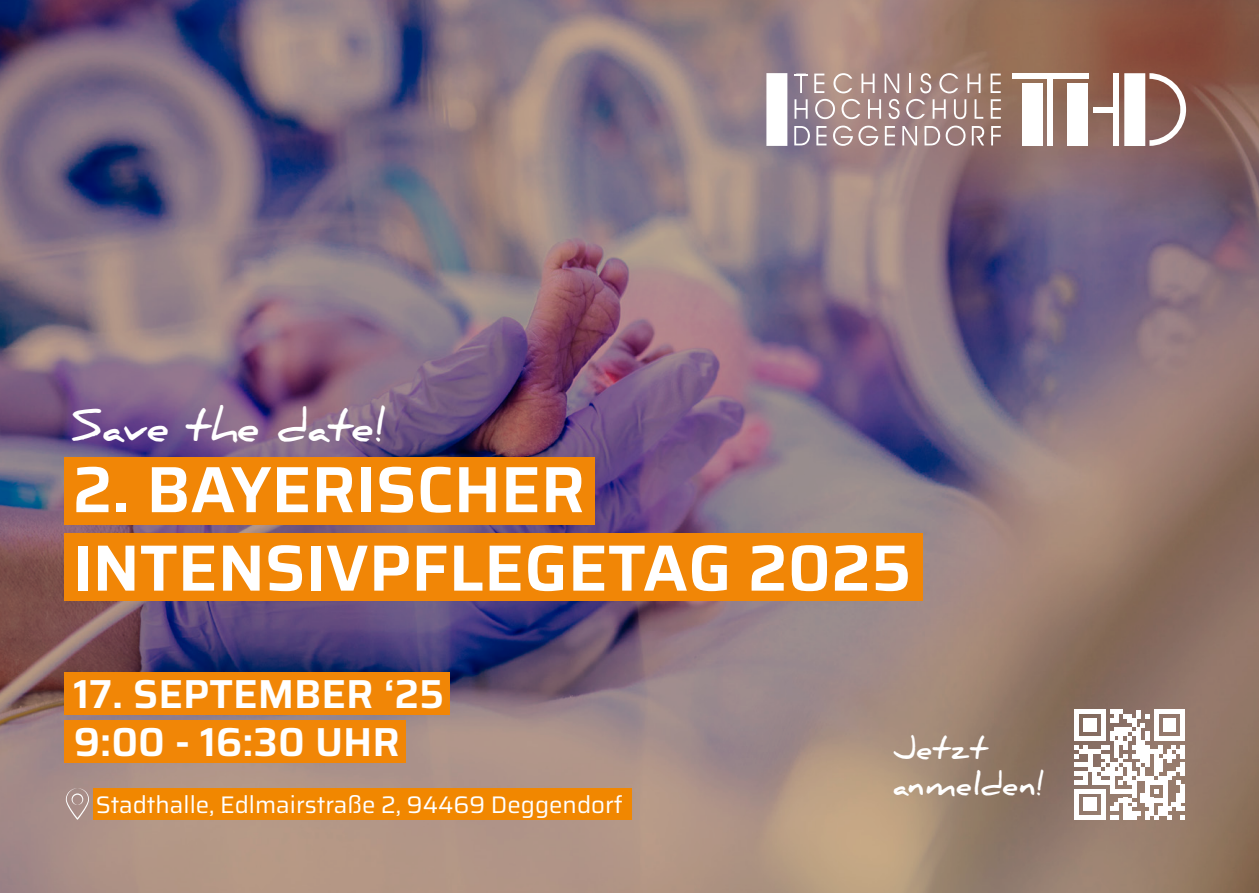
<style>
.page{position:relative;width:1259px;height:893px;background:#fff}
.page>*{position:absolute;margin:0;border:0;box-sizing:border-box;transform-origin:0 0}
.t1{font:600 65.4px/78.3px "Saira";color:#fff}
.t2{font:700 42px "Daniel";color:#fff}
.t3{font:600 40.5px/48.6px "Saira";color:#fff}
.t4{font:700 30px/36px "Daniel";color:#fff}
.t5{font:24px "Saira";color:#fff}
</style>
<div class="page">
<img style="left:0;top:0;width:1259px;height:893px">
<svg style="left:814px;top:74px;width:10px;height:19px"></svg>
<svg style="left:833px;top:73px;width:19px;height:20px"></svg>
<svg style="left:861px;top:74px;width:13px;height:19px"></svg>
<svg style="left:884px;top:74px;width:15px;height:19px"></svg>
<svg style="left:909px;top:74px;width:2px;height:19px"></svg>
<svg style="left:920px;top:73px;width:11px;height:20px"></svg>
<svg style="left:939px;top:73px;width:19px;height:20px"></svg>
<svg style="left:967px;top:74px;width:13px;height:19px"></svg>
<svg style="left:990px;top:74px;width:10px;height:19px"></svg>
<svg style="left:794px;top:74px;width:13px;height:19px"></svg>
<div style="left:1067px;top:83px;width:21px;height:63px;background:#fff"></div>
<div style="left:1022px;top:83px;width:21px;height:63px;background:#fff"></div>
<div style="left:1113px;top:73px;width:6px;height:73px;background:#fff"></div>
<div style="left:1124px;top:73px;width:21px;height:73px;background:#fff"></div>
<div style="left:766px;top:73px;width:21px;height:73px;background:#fff"></div>
<svg style="left:1149px;top:73px;width:37px;height:73px"></svg>
<div style="left:1012px;top:73px;width:76px;height:6px;background:#fff"></div>
<div style="left:1047px;top:79px;width:5px;height:67px;background:#fff"></div>
<div style="left:1092px;top:107px;width:21px;height:5px;background:#fff"></div>
<svg style="left:794px;top:99px;width:13px;height:20px"></svg>
<svg style="left:815px;top:99px;width:20px;height:20px"></svg>
<svg style="left:841px;top:99px;width:19px;height:20px"></svg>
<svg style="left:868px;top:99px;width:13px;height:20px"></svg>
<svg style="left:888px;top:99px;width:11px;height:20px"></svg>
<svg style="left:906px;top:99px;width:19px;height:20px"></svg>
<svg style="left:932px;top:99px;width:13px;height:20px"></svg>
<svg style="left:954px;top:99px;width:12px;height:20px"></svg>
<svg style="left:974px;top:99px;width:9px;height:20px"></svg>
<svg style="left:990px;top:99px;width:10px;height:20px"></svg>
<svg style="left:794px;top:126px;width:16px;height:19px"></svg>
<svg style="left:816px;top:126px;width:10px;height:19px"></svg>
<svg style="left:833px;top:126px;width:45px;height:20px"></svg>
<svg style="left:885px;top:126px;width:10px;height:19px"></svg>
<svg style="left:902px;top:126px;width:15px;height:19px"></svg>
<svg style="left:924px;top:126px;width:41px;height:20px"></svg>
<svg style="left:971px;top:126px;width:13px;height:19px"></svg>
<svg style="left:991px;top:126px;width:9px;height:19px"></svg>
<div style="left:64px;top:673px;width:385px;height:42px;background:#f18606"></div>
<div style="left:64px;top:720px;width:342px;height:43px;background:#f18606"></div>
<div style="left:64px;top:457px;width:530px;height:67px;background:#f18606"></div>
<div style="left:64px;top:534px;width:859px;height:67px;background:#f18606"></div>
<svg style="left:1074px;top:710px;width:110px;height:110px"></svg>
<div style="left:93px;top:788px;width:538px;height:32px;background:#f18700"></div>
<svg style="left:66px;top:788px;width:23px;height:32px"></svg>
<h2 class="t2" style="left:73px;top:402px;width:313px">Save the date!</h2>
<h1 class="t1" style="left:73px;top:448px;width:840px">2. BAYERISCHER<br>INTENSIVPFLEGETAG 2025</h1>
<h3 class="t3" style="left:73px;top:668px;width:372px">17. SEPTEMBER ‘25<br>9:00 - 16:30 UHR</h3>
<p class="t5" style="left:96px;top:785px;width:528px">Stadthalle, Edlmairstraße 2, 94469 Deggendorf</p>
<p class="t4" style="left:893px;top:730px;width:151px">Jetzt anmelden!</p>
</div>
